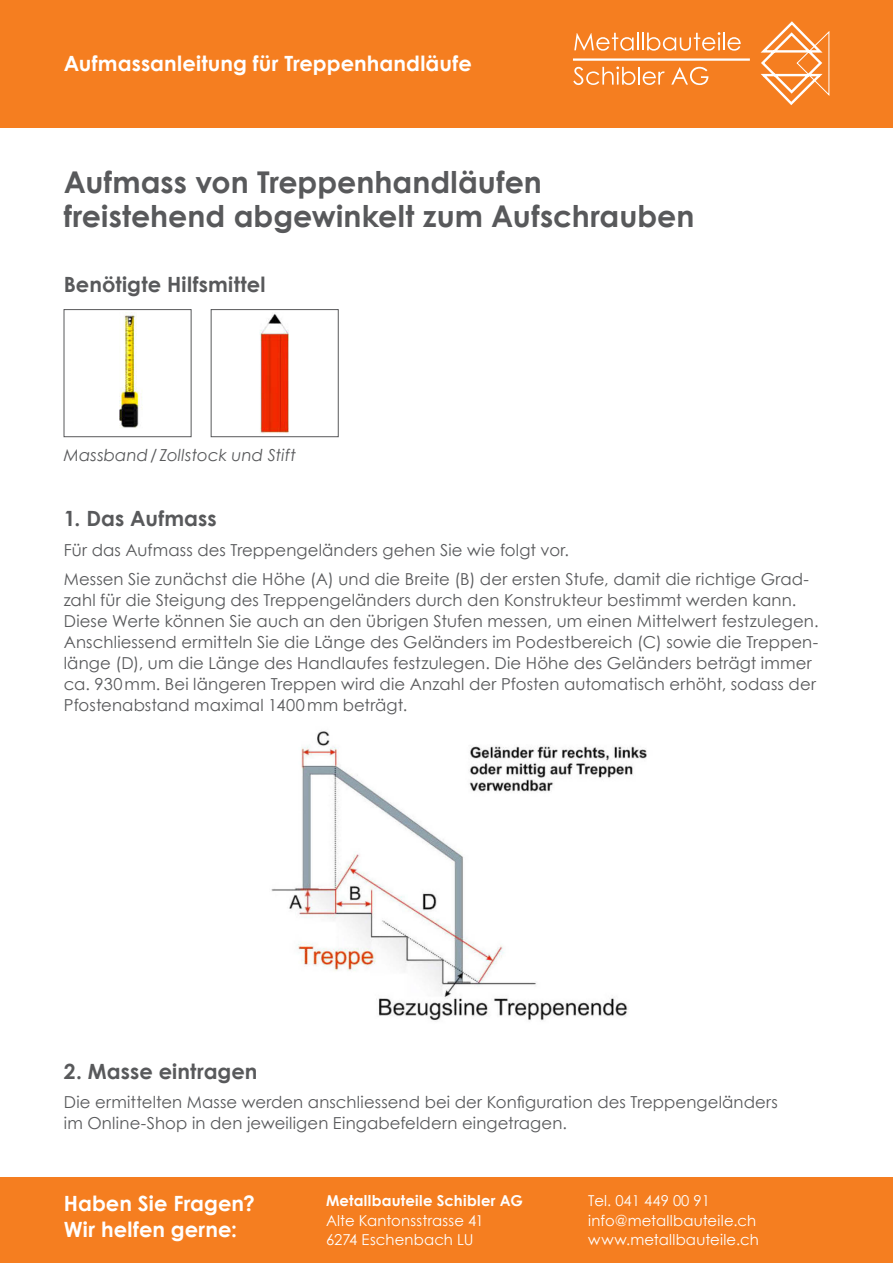
<style>
.page{position:relative;width:893px;height:1263px;background:#fff}
.page>*{position:absolute;margin:0;border:0;box-sizing:border-box;transform-origin:0 0}
.Titel_1{font:700 30px/34.5px "Century Gothic";color:#58595b}
.Titel_2{font:700 21px/26.5px "Century Gothic";letter-spacing:.005em;color:#fff}
.Titel_2-2{font:700 21px "Century Gothic";letter-spacing:.005em;color:#58595b}
.Grundtext{font:16.5px/21px "Century Gothic";letter-spacing:.005em;color:#58595b}
.Bildlegende{font:italic 16.5px "Century Gothic";letter-spacing:.01em;color:#58595b}
.t1{font:15px/19.5px "Century Gothic";letter-spacing:.01em;color:#fff}
.t2{font:700 15px "Century Gothic";letter-spacing:.015em;color:#fff}
</style>
<div class="page">
<div style="left:0;top:1178px;width:893px;height:85px;background:#f57e20"></div>
<div style="left:0;top:0;width:893px;height:128px;background:#f57e20"></div>
<hr style="left:573px;top:58px;width:177px;height:3px;background:#fff">
<svg style="left:574px;top:32px;width:167px;height:19px"></svg>
<svg style="left:573px;top:67px;width:92px;height:18px"></svg>
<svg style="left:671px;top:67px;width:37px;height:18px"></svg>
<svg style="left:760px;top:21px;width:69px;height:84px"></svg>
<img style="left:271px;top:731px;width:376px;height:290px">
<img style="left:119px;top:315px;width:23px;height:113px">
<div style="left:64px;top:309px;width:127px;height:128px;border:1px solid #58595b"></div>
<img style="left:260px;top:313px;width:29px;height:121px">
<div style="left:211px;top:309px;width:127px;height:128px;border:1px solid #58595b"></div>
<p class="Titel_2" style="left:64px;top:50px;width:410px">Aufmassanleitung für Treppenhandläufe</p>
<p class="Titel_1" style="left:64px;top:164px;width:632px">Aufmass von Treppenhandläufen freistehend abgewinkelt zum Aufschrauben</p>
<p class="Titel_2-2" style="left:64px;top:271px;width:203px">Benötigte Hilfsmittel</p>
<p class="Bildlegende" style="left:64px;top:445px;width:234px">Massband/ Zollstock und Stift</p>
<p class="Titel_2-2" style="left:64px;top:505px;width:155px">1. Das Aufmass</p>
<p class="Grundtext" style="left:64px;top:539px;width:507px">Für das Aufmass des Treppengeländers gehen Sie wie folgt vor.</p>
<p class="Grundtext" style="left:64px;top:568px;width:756px">Messen Sie zunächst die Höhe (A) und die Breite (B) der ersten Stufe, damit die richtige Grad&shy;zahl für die Steigung des Treppengeländers durch den Konstrukteur bestimmt werden kann.<br>Diese Werte können Sie auch an den übrigen Stufen messen, um einen Mittelwert festzulegen.<br>Anschliessend ermitteln Sie die Länge des Geländers im Podestbereich (C) sowie die Treppen&shy;länge (D), um die Länge des Handlaufes festzulegen. Die Höhe des Geländers beträgt immer ca. 930mm. Bei längeren Treppen wird die Anzahl der Pfosten automatisch erhöht, sodass der Pfostenabstand maximal 1400mm beträgt.</p>
<p class="Titel_2-2" style="left:64px;top:1058px;width:195px">2. Masse eintragen</p>
<p class="Grundtext" style="left:64px;top:1092px;width:716px">Die ermittelten Masse werden anschliessend bei der Konfiguration des Treppengeländers im Online-Shop in den jeweiligen Eingabefeldern eingetragen.</p>
<p class="Titel_2" style="left:64px;top:1189px;width:193px">Haben Sie Fragen?<br>Wir helfen gerne:</p>
<p class="t2" style="left:326px;top:1191px;width:198px">Metallbauteile Schibler AG</p>
<p class="t1" style="left:326px;top:1210px;width:159px">Alte Kantonsstrasse 41<br>6274 Eschenbach LU</p>
<p class="t1" style="left:588px;top:1191px;width:172px">Tel. 041 449 00 91 info@metallbauteile.ch www.metallbauteile.ch</p>
</div>
